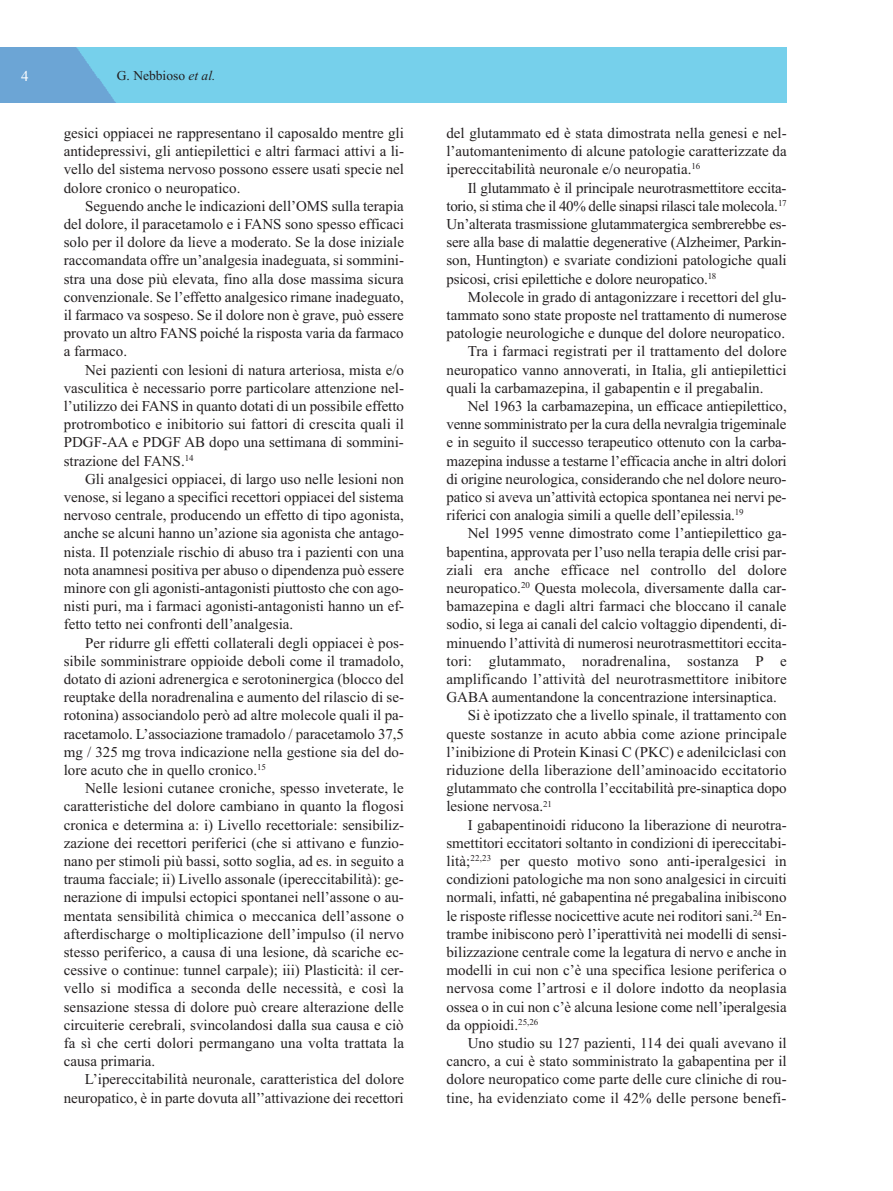
<style>
.page{position:relative;width:893px;height:1191px;background:#fff}
.page>*{position:absolute;margin:0;border:0;box-sizing:border-box;transform-origin:0 0}
.t1{font:15px/18.1px "Times New Roman";color:#231f20;text-align:justify}
.t2{font:15px "Times New Roman";color:#fff}
.t3{font:13.5px "Times New Roman";color:#231f20}
.s1{font-style:italic}
</style>
<div class="page">
<p class="t2" style="left:21px;top:67px;width:9px">4</p>
<p class="t3" style="left:117px;top:67px;width:100px">G. Nebbioso <span class="s1">et al.</span></p>
<p class="t1" style="left:64px;top:124px;width:342px">gesici oppiacei ne rappresentano il caposaldo mentre gli antidepressivi, gli antiepilettici e altri farmaci attivi a li&shy;vello del sistema nervoso possono essere usati specie nel dolore cronico o neuropatico.</p>
<p class="t1" style="left:64px;top:196px;width:342px;text-indent:21px">Seguendo anche le indicazioni dell’OMS sulla terapia del dolore, il paracetamolo e i FANS sono spesso efficaci solo per il dolore da lieve a moderato. Se la dose iniziale raccomandata offre un’analgesia inadeguata, si sommini&shy;stra una dose più elevata, fino alla dose massima sicura convenzionale. Se l’effetto analgesico rimane inadeguato, il farmaco va sospeso. Se il dolore non è grave, può essere provato un altro FANS poiché la risposta varia da farmaco a farmaco.</p>
<p class="t1" style="left:64px;top:360px;width:342px;text-indent:21px">Nei pazienti con lesioni di natura arteriosa, mista e/o vasculitica è necessario porre particolare attenzione nel&shy;l’utilizzo dei FANS in quanto dotati di un possibile effetto protrombotico e inibitorio sui fattori di crescita quali il PDGF-AA e PDGF AB dopo una settimana di sommini&shy;strazione del FANS.<sup>14</sup></p>
<p class="t1" style="left:64px;top:469px;width:342px;text-indent:21px">Gli analgesici oppiacei, di largo uso nelle lesioni non venose, si legano a specifici recettori oppiacei del sistema nervoso centrale, producendo un effetto di tipo agonista, anche se alcuni hanno un’azione sia agonista che antago&shy;nista. Il potenziale rischio di abuso tra i pazienti con una nota anamnesi positiva per abuso o dipendenza può essere minore con gli agonisti-antagonisti piuttosto che con ago&shy;nisti puri, ma i farmaci agonisti-antagonisti hanno un ef&shy;fetto tetto nei confronti dell’analgesia.</p>
<p class="t1" style="left:64px;top:633px;width:342px;text-indent:21px">Per ridurre gli effetti collaterali degli oppiacei è pos&shy;sibile somministrare oppioide deboli come il tramadolo, dotato di azioni adrenergica e serotoninergica (blocco del reuptake della noradrenalina e aumento del rilascio di se&shy;rotonina) associandolo però ad altre molecole quali il pa&shy;racetamolo. L’associazione tramadolo / paracetamolo 37,5 mg / 325 mg trova indicazione nella gestione sia del do&shy;lore acuto che in quello cronico.<sup>15</sup></p>
<p class="t1" style="left:64px;top:779px;width:342px;text-indent:21px">Nelle lesioni cutanee croniche, spesso inveterate, le caratteristiche del dolore cambiano in quanto la flogosi cronica e determina a: i) Livello recettoriale: sensibiliz&shy;zazione dei recettori periferici (che si attivano e funzio&shy;nano per stimoli più bassi, sotto soglia, ad es. in seguito a trauma facciale; ii) Livello assonale (ipereccitabilità): ge&shy;nerazione di impulsi ectopici spontanei nell’assone o au&shy;mentata sensibilità chimica o meccanica dell’assone o afterdischarge o moltiplicazione dell’impulso (il nervo stesso periferico, a causa di una lesione, dà scariche ec&shy;cessive o continue: tunnel carpale); iii) Plasticità: il cer&shy;vello si modifica a seconda delle necessità, e così la sensazione stessa di dolore può creare alterazione delle circuiterie cerebrali, svincolandosi dalla sua causa e ciò fa sì che certi dolori permangano una volta trattata la causa primaria.</p>
<p class="t1" style="left:64px;top:1070px;width:342px;text-align:right">L’ipereccitabilità neuronale, caratteristica del dolore neuropatico, è in parte dovuta all’’attivazione dei recettori</p>
<p class="t1" style="left:446px;top:124px;width:342px">del glutammato ed è stata dimostrata nella genesi e nel&shy;l’automantenimento di alcune patologie caratterizzate da ipereccitabilità neuronale e/o neuropatia.<sup>16</sup></p>
<p class="t1" style="left:446px;top:178px;width:342px;text-indent:21px">Il glutammato è il principale neurotrasmettitore eccita&shy;torio, si stima che il 40% delle sinapsi rilasci tale molecola.<sup>17<br></sup>Un’alterata trasmissione glutammatergica sembrerebbe es&shy;sere alla base di malattie degenerative (Alzheimer, Parkin&shy;son, Huntington) e svariate condizioni patologiche quali psicosi, crisi epilettiche e dolore neuropatico.<sup>18</sup></p>
<p class="t1" style="left:468px;top:287px;width:320px">Molecole in grado di antagonizzare i recettori del glu-</p>
<p class="t1" style="left:446px;top:306px;width:342px">tammato sono state proposte nel trattamento di numerose</p>
<p class="t1" style="left:446px;top:324px;width:340px">patologie neurologiche e dunque del dolore neuropatico.</p>
<p class="t1" style="left:468px;top:342px;width:320px">Tra i farmaci registrati per il trattamento del dolore</p>
<p class="t1" style="left:446px;top:360px;width:342px">neuropatico vanno annoverati, in Italia, gli antiepilettici</p>
<p class="t1" style="left:446px;top:378px;width:319px">quali la carbamazepina, il gabapentin e il pregabalin.</p>
<p class="t1" style="left:468px;top:397px;width:320px">Nel 1963 la carbamazepina, un efficace antiepilettico,</p>
<p class="t1" style="left:446px;top:415px;width:341px">venne somministrato per la cura della nevralgia trigeminale</p>
<p class="t1" style="left:446px;top:433px;width:342px">e in seguito il successo terapeutico ottenuto con la carba-</p>
<p class="t1" style="left:446px;top:451px;width:342px">mazepina indusse a testarne l’efficacia anche in altri dolori</p>
<p class="t1" style="left:446px;top:469px;width:342px">di origine neurologica, considerando che nel dolore neuro-</p>
<p class="t1" style="left:446px;top:488px;width:342px">patico si aveva un’attività ectopica spontanea nei nervi pe-</p>
<p class="t1" style="left:446px;top:506px;width:299px">riferici con analogia simili a quelle dell’epilessia.<sup>19</sup></p>
<p class="t1" style="left:468px;top:524px;width:320px">Nel 1995 venne dimostrato come l’antiepilettico ga-</p>
<p class="t1" style="left:446px;top:542px;width:341px">bapentina, approvata per l’uso nella terapia delle crisi par-</p>
<p class="t1" style="left:446px;top:560px;width:342px">ziali era anche efficace nel controllo del dolore</p>
<p class="t1" style="left:446px;top:579px;width:341px">neuropatico.<sup>20</sup> Questa molecola, diversamente dalla car-</p>
<p class="t1" style="left:446px;top:597px;width:342px">bamazepina e dagli altri farmaci che bloccano il canale</p>
<p class="t1" style="left:446px;top:615px;width:342px">sodio, si lega ai canali del calcio voltaggio dipendenti, di-</p>
<p class="t1" style="left:446px;top:633px;width:342px">minuendo l’attività di numerosi neurotrasmettitori eccita-</p>
<p class="t1" style="left:446px;top:651px;width:342px">tori: glutammato, noradrenalina, sostanza P e</p>
<p class="t1" style="left:446px;top:670px;width:342px">amplificando l’attività del neurotrasmettitore inibitore</p>
<p class="t1" style="left:446px;top:688px;width:332px">GABA aumentandone la concentrazione intersinaptica.</p>
<p class="t1" style="left:468px;top:706px;width:320px">Si è ipotizzato che a livello spinale, il trattamento con</p>
<p class="t1" style="left:446px;top:724px;width:342px">queste sostanze in acuto abbia come azione principale</p>
<p class="t1" style="left:446px;top:742px;width:341px">l’inibizione di Protein Kinasi C (PKC) e adenilciclasi con</p>
<p class="t1" style="left:446px;top:761px;width:342px">riduzione della liberazione dell’aminoacido eccitatorio</p>
<p class="t1" style="left:446px;top:779px;width:342px">glutammato che controlla l’eccitabilità pre-sinaptica dopo</p>
<p class="t1" style="left:446px;top:797px;width:107px">lesione nervosa.<sup>21</sup></p>
<p class="t1" style="left:468px;top:815px;width:320px">I gabapentinoidi riducono la liberazione di neurotra-</p>
<p class="t1" style="left:446px;top:833px;width:341px">smettitori eccitatori soltanto in condizioni di ipereccitabi-</p>
<p class="t1" style="left:446px;top:851px;width:342px">lità;<sup>22,23</sup> per questo motivo sono anti-iperalgesici in</p>
<p class="t1" style="left:446px;top:870px;width:342px">condizioni patologiche ma non sono analgesici in circuiti</p>
<p class="t1" style="left:446px;top:888px;width:342px">normali, infatti, né gabapentina né pregabalina inibiscono</p>
<p class="t1" style="left:446px;top:906px;width:342px">le risposte riflesse nocicettive acute nei roditori sani.<sup>24</sup> En-</p>
<p class="t1" style="left:446px;top:924px;width:342px">trambe inibiscono però l’iperattività nei modelli di sensi-</p>
<p class="t1" style="left:446px;top:942px;width:342px">bilizzazione centrale come la legatura di nervo e anche in</p>
<p class="t1" style="left:446px;top:961px;width:342px">modelli in cui non c’è una specifica lesione periferica o</p>
<p class="t1" style="left:446px;top:979px;width:342px">nervosa come l’artrosi e il dolore indotto da neoplasia</p>
<p class="t1" style="left:446px;top:997px;width:342px">ossea o in cui non c’è alcuna lesione come nell’iperalgesia</p>
<p class="t1" style="left:446px;top:1015px;width:93px">da oppioidi.<sup>25,26</sup></p>
<p class="t1" style="left:468px;top:1033px;width:320px">Uno studio su 127 pazienti, 114 dei quali avevano il</p>
<p class="t1" style="left:446px;top:1052px;width:342px">cancro, a cui è stato somministrato la gabapentina per il</p>
<p class="t1" style="left:446px;top:1070px;width:342px">dolore neuropatico come parte delle cure cliniche di rou-</p>
<p class="t1" style="left:446px;top:1088px;width:342px">tine, ha evidenziato come il 42% delle persone benefi-</p>
</div>
